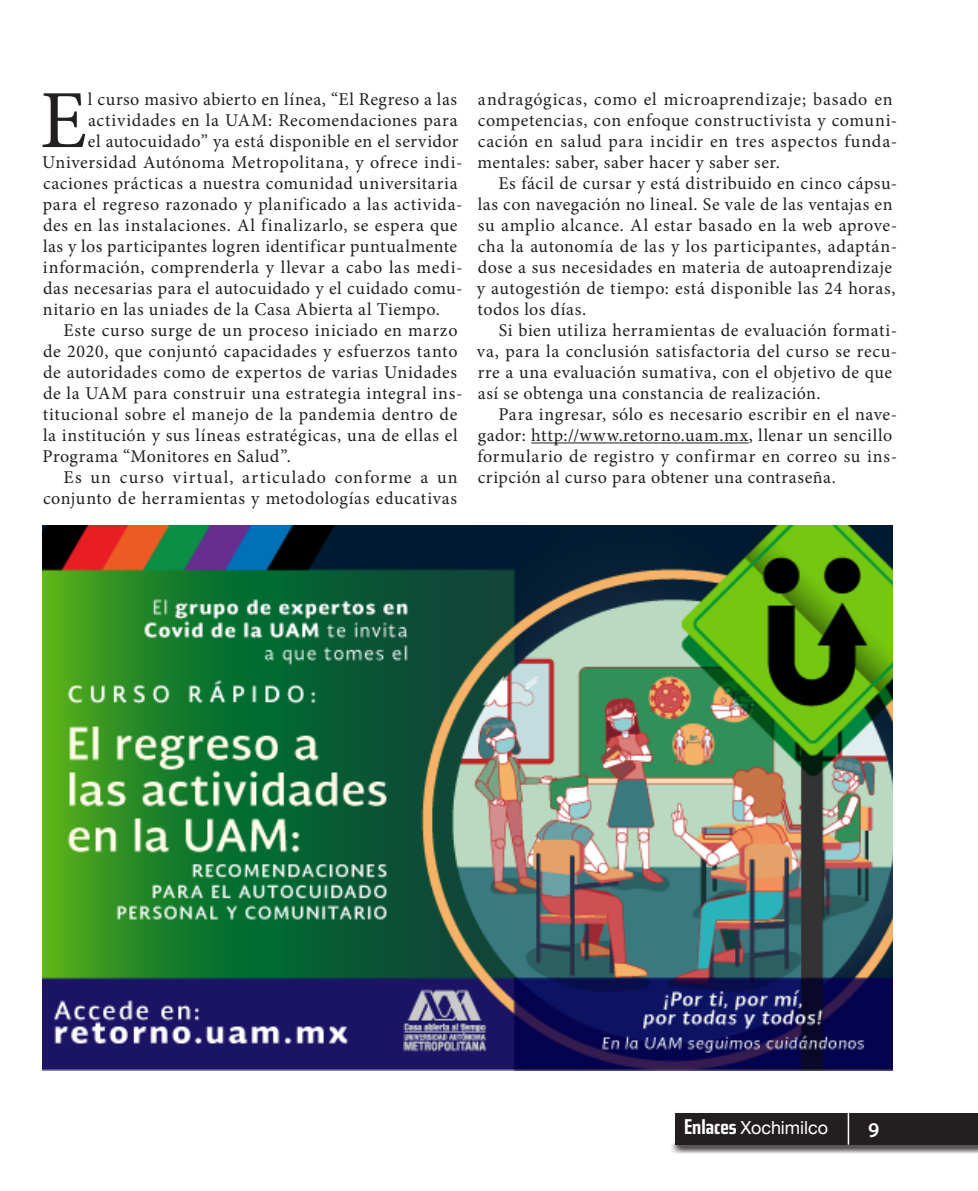
<style>
.page{position:relative;width:978px;height:1191px;background:#fff}
.page>*{position:absolute;margin:0;border:0;box-sizing:border-box;transform-origin:0 0}
.Primer_Párrafo{font:82.65px "Minion Pro";color:#231f20}
.t1{font:600 21px "Myriad Pro";color:#fff}
.Parrafo_más_sangria{font:18px/21px "Minion Pro";letter-spacing:.035em;color:#231f20}
.Primer_Párrafo-2{font:18px "Minion Pro";letter-spacing:.03em;color:#231f20}
.t2{font:18px "Helvetica Neue";letter-spacing:-.005em;color:#fff}
.s1{font-family:"Steile Futura BQ";font-weight:700;font-size:21px}
</style>
<div class="page">
<div style="left:669px;top:1107px;width:309px;height:46px;background:#231f20;opacity:.75"></div>
<div style="left:676px;top:1113px;width:302px;height:31px;background:#231f20"></div>
<hr style="left:848px;top:1113px;width:1px;height:31px;background:#fff">
<hr style="left:531px;top:442px;width:218px;height:1px;background:#231f20">
<img style="left:43px;top:525px;width:850px;height:546px">
<p class="Primer_Párrafo" style="left:40px;top:65px;width:48px">E</p>
<p class="Primer_Párrafo-2" style="left:88px;top:87px;width:371px">l curso masivo abierto en línea, “El Regreso a las</p>
<p class="Primer_Párrafo-2" style="left:88px;top:108px;width:371px">actividades en la UAM: Recomendaciones para</p>
<p class="Primer_Párrafo-2" style="left:88px;top:129px;width:372px">el autocuidado” ya está disponible en el servidor</p>
<p class="Primer_Párrafo-2" style="left:42px;top:150px;width:422px">Universidad Autónoma Metropolitana, y ofrece indi-</p>
<p class="Primer_Párrafo-2" style="left:43px;top:171px;width:416px">caciones prácticas a nuestra comunidad universitaria</p>
<p class="Primer_Párrafo-2" style="left:43px;top:192px;width:421px">para el regreso razonado y planificado a las activida-</p>
<p class="Primer_Párrafo-2" style="left:43px;top:213px;width:416px">des en las instalaciones. Al finalizarlo, se espera que</p>
<p class="Primer_Párrafo-2" style="left:43px;top:234px;width:416px">las y los participantes logren identificar puntualmente</p>
<p class="Primer_Párrafo-2" style="left:43px;top:255px;width:421px">información, comprenderla y llevar a cabo las medi-</p>
<p class="Primer_Párrafo-2" style="left:43px;top:276px;width:421px">das necesarias para el autocuidado y el cuidado comu-</p>
<p class="Primer_Párrafo-2" style="left:43px;top:297px;width:398px">nitario en las uniades de la Casa Abierta al Tiempo.</p>
<p class="Parrafo_más_sangria" style="left:42px;top:320px;width:422px;text-indent:21px">Este curso surge de un proceso iniciado en marzo de 2020, que conjuntó capacidades y esfuerzos tanto de autoridades como de expertos de varias Unidades de la UAM para construir una estrategia integral ins&shy;titucional sobre el manejo de la pandemia dentro de la institución y sus líneas estratégicas, una de ellas el Programa “Monitores en Salud”.</p>
<p class="Parrafo_más_sangria" style="left:43px;top:467px;width:416px;text-align:right">Es un curso virtual, articulado conforme a un conjunto de herramientas y metodologías educativas</p>
<p class="Parrafo_más_sangria" style="left:478px;top:89px;width:421px">andragógicas, como el microaprendizaje; basado en competencias, con enfoque constructivista y comuni&shy;cación en salud para incidir en tres aspectos funda&shy;mentales: saber, saber hacer y saber ser.</p>
<p class="Parrafo_más_sangria" style="left:477px;top:173px;width:422px;text-indent:21px">Es fácil de cursar y está distribuido en cinco cápsu&shy;las con navegación no lineal. Se vale de las ventajas en su amplio alcance. Al estar basado en la web aprove&shy;cha la autonomía de las y los participantes, adaptán&shy;dose a sus necesidades en materia de autoaprendizaje y autogestión de tiempo: está disponible las 24 horas, todos los días.</p>
<p class="Parrafo_más_sangria" style="left:477px;top:320px;width:422px;text-indent:22px">Si bien utiliza herramientas de evaluación formati&shy;va, para la conclusión satisfactoria del curso se recu&shy;rre a una evaluación sumativa, con el objetivo de que así se obtenga una constancia de realización.</p>
<p class="Parrafo_más_sangria" style="left:478px;top:404px;width:421px;text-indent:21px">Para ingresar, sólo es necesario escribir en el nave&shy;gador: http://www.retorno.uam.mx, llenar un sencillo formulario de registro y confirmar en correo su ins&shy;cripción al curso para obtener una contraseña.</p>
<p class="t2" style="left:684px;top:1115px;width:146px"><span class="s1">Enlaces</span> Xochimilco</p>
<p class="t1" style="left:868px;top:1116px;width:13px">9</p>
</div>
